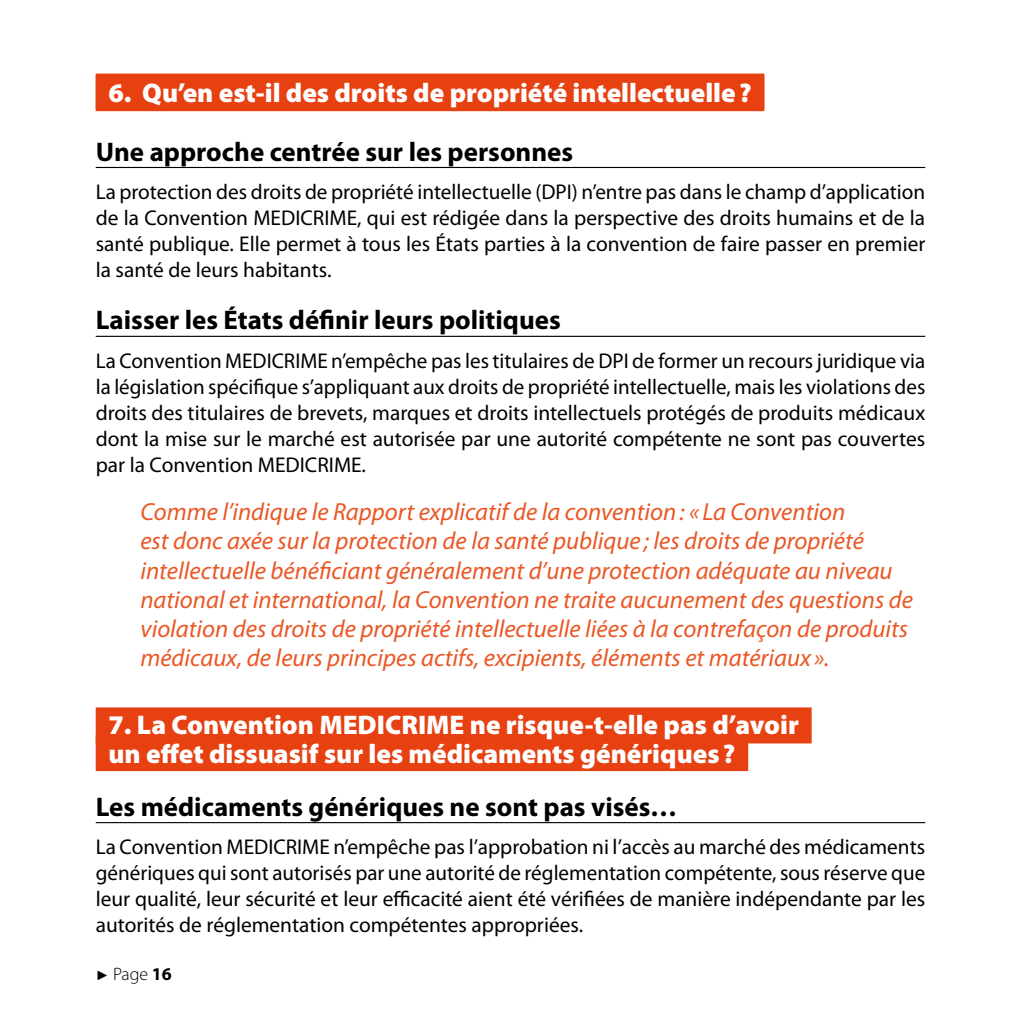
<style>
.page{position:relative;width:1021px;height:1021px;background:#fff}
.page>*{position:absolute;margin:0;border:0;box-sizing:border-box;transform-origin:0 0}
.t1{font:900 27px/29.2px "Myriad Pro";color:#fff}
.t2{font:700 27px "Myriad Pro";color:#000}
.t3{font:italic 24.75px/29.2px "Myriad Pro";color:#ea5725}
.t4{font:21.38px/25.9px "Myriad Pro";color:#000;text-align:justify}
.t5{font:300 18px "Myriad Pro";color:#000}
.s1{font-family:"Arial";font-weight:400;font-size:13.5px}
.s2{font-weight:700}
</style>
<div class="page">
<div style="left:96px;top:75px;width:668px;height:36px;background:#e74011"></div>
<div style="left:96px;top:74px;width:668px;height:36px;background:#e74011"></div>
<hr style="left:96px;top:167px;width:829px;height:1px;background:#000">
<hr style="left:96px;top:336px;width:829px;height:1px;background:#000">
<div style="left:96px;top:707px;width:715px;height:36px;background:#e74011"></div>
<div style="left:96px;top:735px;width:652px;height:36px;background:#e74011"></div>
<hr style="left:96px;top:822px;width:829px;height:1px;background:#000">
<p class="t1" style="left:108px;top:77px;width:644px">6. Qu’en est-il des droits de propriété intellectuelle?</p>
<p class="t2" style="left:96px;top:134px;width:479px">Une approche centrée sur les personnes</p>
<p class="t4" style="left:96px;top:179px;width:831px">La protection des droits de propriété intellectuelle (DPI) n’entre pas dans le champ d’application de la Convention MEDICRIME, qui est rédigée dans la perspective des droits humains et de la santé publique. Elle permet à tous les États parties à la convention de faire passer en premier la santé de leurs habitants.</p>
<p class="t2" style="left:96px;top:303px;width:466px">Laisser les États définir leurs politiques</p>
<p class="t4" style="left:96px;top:347px;width:831px">La Convention MEDICRIME n’empêche pas les titulaires de DPI de former un recours juridique via la législation spécifique s’appliquant aux droits de propriété intellectuelle, mais les violations des droits des titulaires de brevets, marques et droits intellectuels protégés de produits médicaux dont la mise sur le marché est autorisée par une autorité compétente ne sont pas couvertes par la Convention MEDICRIME.</p>
<p class="t3" style="left:140px;top:496px;width:774px">Comme l’indique le Rapport explicatif de la convention: « La Convention<br>est donc axée sur la protection de la santé publique ; les droits de propriété intellectuelle bénéficiant généralement d’une protection adéquate au niveau national et international, la Convention ne traite aucunement des questions de violation des droits de propriété intellectuelle liées à la contrefaçon de produits médicaux, de leurs principes actifs, excipients, éléments et matériaux ».</p>
<p class="t1" style="left:108px;top:709px;width:692px">7. La Convention MEDICRIME ne risque-t-elle pas d’avoir un effet dissuasif sur les médicaments génériques ?</p>
<p class="t2" style="left:96px;top:789px;width:583px">Les médicaments génériques ne sont pas visés…</p>
<p class="t4" style="left:96px;top:833px;width:831px">La Convention MEDICRIME n’empêche pas l’approbation ni l’accès au marché des médicaments génériques qui sont autorisés par une autorité de réglementation compétente, sous réserve que leur qualité, leur sécurité et leur efficacité aient été vérifiées de manière indépendante par les autorités de réglementation compétentes appropriées.</p>
<p class="t5" style="left:96px;top:963px;width:78px"><span class="s1">►</span> Page <span class="s2">16</span></p>
</div>
